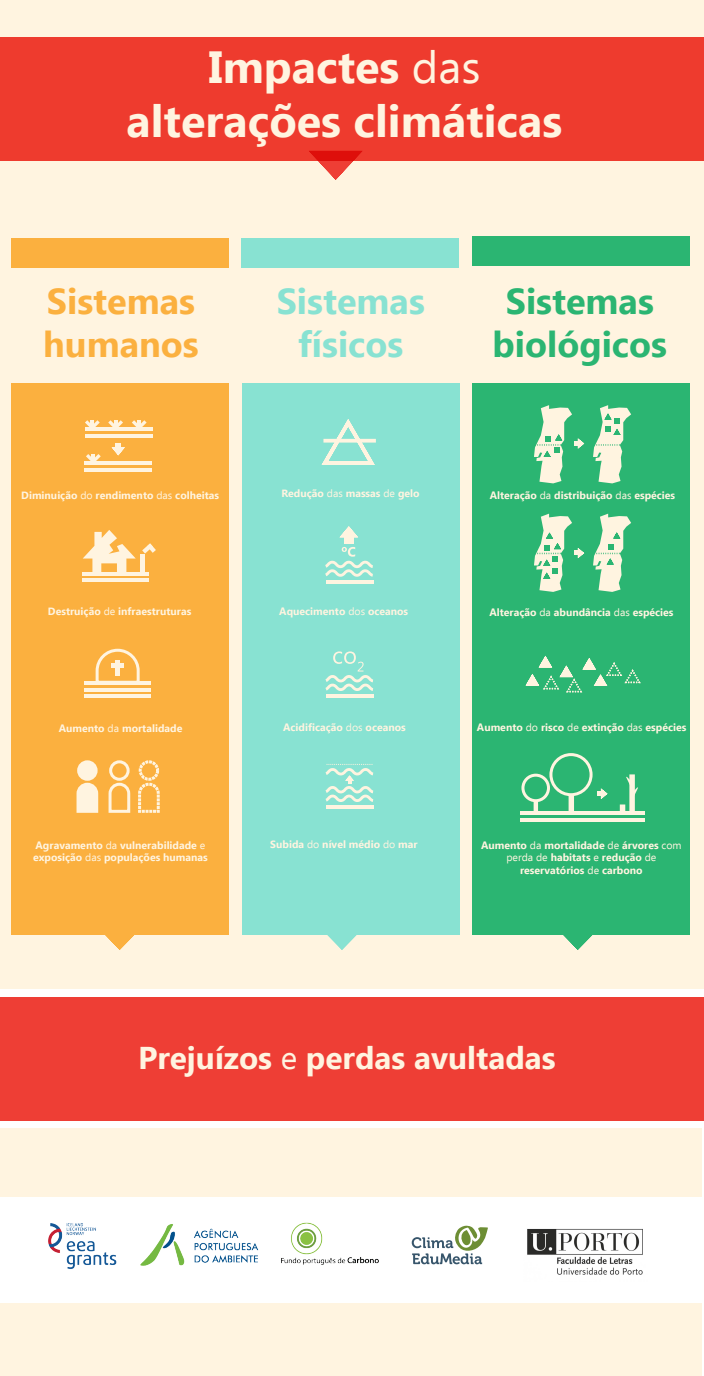
<style>
.page{position:relative;width:704px;height:1376px;background:#fff}
.page>*{position:absolute;margin:0;border:0;box-sizing:border-box;transform-origin:0 0}
.t1{font:700 45px/54px "Ebrima";color:#fff4e0;text-align:center}
.t2{font:700 36px/43.2px "Ebrima";color:#2bb572;text-align:center}
.t3{font:700 36px/43.2px "Ebrima";color:#fbb03f}
.t4{font:700 36px/43.2px "Ebrima";color:#88e2d2;text-align:center}
.t5{font:700 31.5px "Ebrima";color:#fff4e0}
.t6{font:700 10.5px/12.6px "Ebrima";color:#fff4e0}
.s1{font-weight:400}
</style>
<div class="page">
<div style="left:0;top:0;width:703px;height:988px;background:#fff4e0"></div>
<div style="left:0;top:1128px;width:701px;height:247px;background:#fff4e0"></div>
<svg style="left:318px;top:161px;width:35px;height:19px"></svg>
<div style="left:0;top:997px;width:703px;height:123px;background:#ee3e35"></div>
<div style="left:0;top:1197px;width:703px;height:105px;background:#fff"></div>
<img style="left:48px;top:1222px;width:331px;height:47px">
<svg style="left:411px;top:1225px;width:76px;height:39px"></svg>
<img style="left:527px;top:1228px;width:116px;height:47px">
<div style="left:0;top:37px;width:703px;height:124px;background:#ee3b2e"></div>
<div style="left:12px;top:383px;width:217px;height:551px;background:#fbb03f"></div>
<div style="left:12px;top:238px;width:217px;height:29px;background:#fbb03f"></div>
<div style="left:241px;top:238px;width:218px;height:29px;background:#88e2d2"></div>
<div style="left:472px;top:237px;width:217px;height:29px;background:#2bb572"></div>
<div style="left:242px;top:383px;width:217px;height:551px;background:#88e2d2"></div>
<div style="left:471px;top:383px;width:218px;height:551px;background:#2bb572"></div>
<svg style="left:96px;top:934px;width:47px;height:16px"></svg>
<svg style="left:318px;top:934px;width:47px;height:16px"></svg>
<svg style="left:553px;top:934px;width:48px;height:16px"></svg>
<svg style="left:111px;top:447px;width:14px;height:8px"></svg>
<div style="left:115px;top:443px;width:6px;height:7px;background:#fff4e0"></div>
<hr style="left:85px;top:427px;width:67px;height:4px;background:#fff4e0">
<hr style="left:85px;top:434px;width:67px;height:4px;background:#fff4e0">
<svg style="left:85px;top:420px;width:15px;height:7px"></svg>
<svg style="left:108px;top:420px;width:15px;height:7px"></svg>
<svg style="left:132px;top:420px;width:14px;height:7px"></svg>
<svg style="left:86px;top:454px;width:15px;height:7px"></svg>
<hr style="left:84px;top:461px;width:68px;height:4px;background:#fff4e0">
<hr style="left:84px;top:468px;width:68px;height:4px;background:#fff4e0">
<hr style="left:82px;top:572px;width:67px;height:3px;background:#fff4e0">
<hr style="left:82px;top:578px;width:67px;height:4px;background:#fff4e0">
<div style="left:140px;top:554px;width:5px;height:19px;background:#fff4e0"></div>
<svg style="left:142px;top:543px;width:14px;height:10px"></svg>
<svg style="left:83px;top:530px;width:53px;height:42px"></svg>
<div style="left:79px;top:762px;width:17px;height:17px;background:#fff4e0;border-radius:50%"></div>
<div style="left:77px;top:760px;width:20px;height:20px;border:3px solid #fff4e0;border-radius:50%"></div>
<svg style="left:76px;top:782px;width:23px;height:31px"></svg>
<div style="left:109px;top:760px;width:20px;height:20px;border:3px solid #fff4e0;border-radius:50%"></div>
<div style="left:139px;top:760px;width:20px;height:20px;border:3px dashed #fff4e0;border-radius:50%"></div>
<svg style="left:108px;top:782px;width:52px;height:31px"></svg>
<hr style="left:84px;top:681px;width:67px;height:4px;background:#fff4e0">
<hr style="left:84px;top:688px;width:67px;height:3px;background:#fff4e0">
<hr style="left:84px;top:694px;width:67px;height:4px;background:#fff4e0">
<svg style="left:95px;top:648px;width:45px;height:33px"></svg>
<hr style="left:115px;top:660px;width:4px;height:16px;background:#fff4e0">
<div style="left:111px;top:663px;width:12px;height:5px;background:#fff4e0"></div>
<svg style="left:525px;top:656px;width:116px;height:37px"></svg>
<svg style="left:597px;top:788px;width:10px;height:11px"></svg>
<hr style="left:520px;top:811px;width:124px;height:4px;background:#fff4e0">
<hr style="left:520px;top:818px;width:124px;height:4px;background:#fff4e0">
<svg style="left:568px;top:796px;width:5px;height:15px"></svg>
<svg style="left:533px;top:802px;width:4px;height:9px"></svg>
<div style="left:549px;top:753px;width:43px;height:43px;border:3px solid #fff4e0;border-radius:50%"></div>
<div style="left:521px;top:773px;width:28px;height:29px;border:3px solid #fff4e0;border-radius:50%"></div>
<svg style="left:619px;top:774px;width:18px;height:37px"></svg>
<svg style="left:534px;top:405px;width:97px;height:78px"></svg>
<svg style="left:534px;top:513px;width:97px;height:79px"></svg>
<hr style="left:326px;top:805px;width:48px;height:4px;background:#fff4e0">
<svg style="left:325px;top:764px;width:48px;height:38px"></svg>
<hr style="left:326px;top:694px;width:47px;height:4px;background:#fff4e0">
<svg style="left:325px;top:651px;width:48px;height:40px"></svg>
<hr style="left:325px;top:580px;width:48px;height:4px;background:#fff4e0">
<svg style="left:340px;top:526px;width:18px;height:11px"></svg>
<div style="left:344px;top:533px;width:10px;height:11px;background:#fff4e0"></div>
<svg style="left:325px;top:547px;width:47px;height:29px"></svg>
<svg style="left:321px;top:419px;width:55px;height:46px"></svg>
<h1 class="t1" style="left:126px;top:42px;width:437px">Impactes <span class="s1">das </span>alterações climáticas</h1>
<h2 class="t3" style="left:43px;top:281px;width:157px">Sistemas humanos</h2>
<h2 class="t4" style="left:276px;top:281px;width:149px">Sistemas físicos</h2>
<h2 class="t2" style="left:492px;top:281px;width:176px">Sistemas biológicos</h2>
<p class="t6" style="left:21px;top:489px;width:199px">Diminuição <span class="s1">do</span> rendimento <span class="s1">das</span> colheitas</p>
<p class="t6" style="left:281px;top:487px;width:140px">Redução <span class="s1">das</span> massas <span class="s1">de</span> gelo</p>
<p class="t6" style="left:489px;top:489px;width:187px">Alteração <span class="s1">da</span> distribuição <span class="s1">das</span> espécies</p>
<p class="t6" style="left:48px;top:605px;width:145px">Destruição <span class="s1">de</span> infraestruturas</p>
<p class="t6" style="left:279px;top:605px;width:130px">Aquecimento <span class="s1">dos</span> oceanos</p>
<p class="t6" style="left:489px;top:606px;width:186px">Alteração <span class="s1">da</span> abundância <span class="s1">das</span> espécies</p>
<p class="t6" style="left:59px;top:722px;width:125px">Aumento <span class="s1">da</span> mortalidade</p>
<p class="t6" style="left:283px;top:722px;width:124px">Acidificação <span class="s1">dos</span> oceanos</p>
<p class="t6" style="left:476px;top:721px;width:211px">Aumento <span class="s1">do</span> risco <span class="s1">de</span> extinção <span class="s1">das</span> espécies</p>
<p class="t6" style="left:33px;top:839px;width:176px">Agravamento <span class="s1">da</span> vulnerabilidade <span class="s1">e </span>exposição <span class="s1">das</span> populações humanas</p>
<p class="t6" style="left:270px;top:838px;width:149px">Subida <span class="s1">do</span> nível médio <span class="s1">do</span> mar</p>
<p class="t6" style="left:480px;top:839px;width:202px;text-align:center">Aumento <span class="s1">da</span> mortalidade <span class="s1">de</span> árvores <span class="s1">com perda de</span> habitats <span class="s1">e</span> redução <span class="s1">de </span>reservatórios <span class="s1">de</span> carbono</p>
<h3 class="t5" style="left:138px;top:1034px;width:419px">Prejuízos <span class="s1">e</span> perdas avultadas</h3>
</div>
